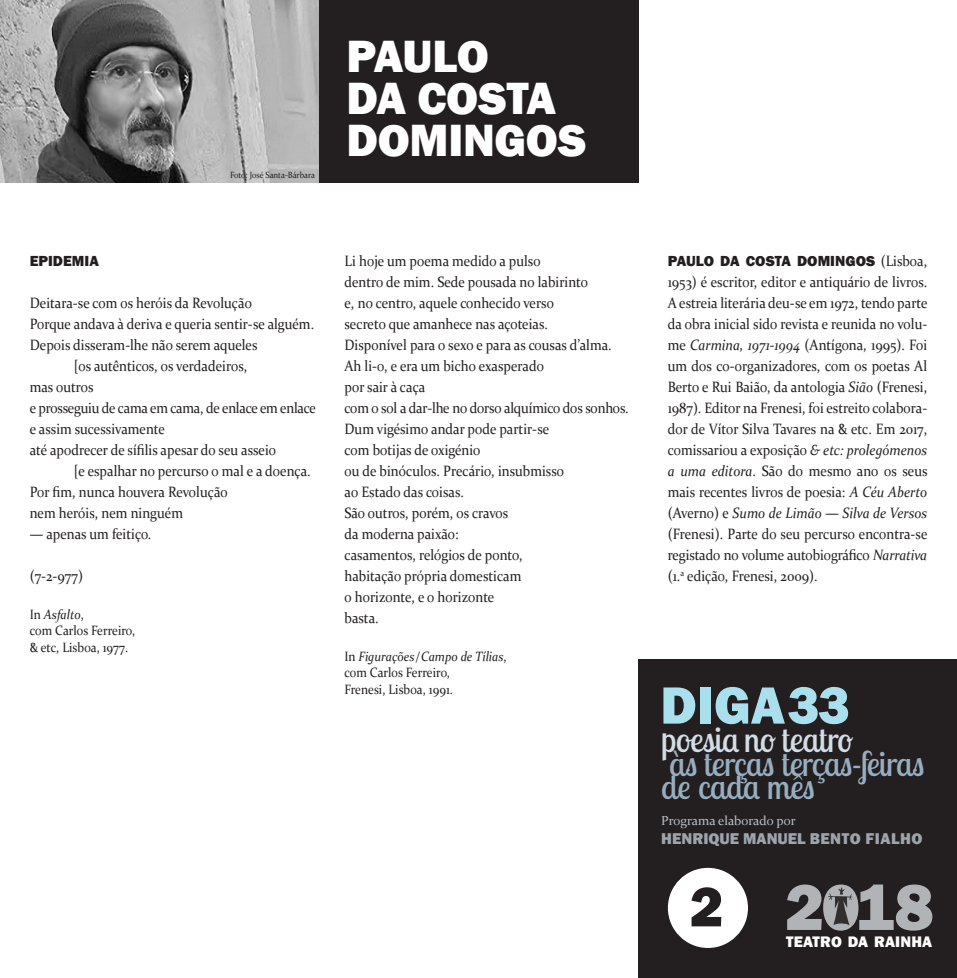
<style>
.page{position:relative;width:957px;height:978px;background:#fff}
.page>*{position:absolute;margin:0;border:0;box-sizing:border-box;transform-origin:0 0}
.t1{font:800 67.05px "Franklin Gothic";color:#b2b3b7}
.t2{font:800 57.75px "Franklin Gothic";color:#231f20}
.t3{font:800 54.15px "Franklin Gothic";color:#aadfee}
.t4{font:800 46.5px "Franklin Gothic";letter-spacing:-.005em;color:#fff}
.t5{font:34.8px "Lobster Two";letter-spacing:-.015em;color:#d3dde6}
.t6{font:34.05px "Lobster Two";letter-spacing:-.015em;color:#97aec1}
.t7{font:800 16.05px "Franklin Gothic";color:#9da5ac}
.t8{font:800 15.75px "Franklin Gothic";letter-spacing:.01em;color:#fff}
.t9{font:15px/21px "Constantia";color:#231f20;text-align:justify;scale:.9 1}
.t10{font:15px "Constantia";letter-spacing:-.02em;color:#231f20;scale:.9 1}
.t11{font:800 15px "Franklin Gothic";color:#231f20}
.t12{font:13.5px "Constantia";color:#231f20;scale:.9 1}
.t13{font:italic 13.5px "Constantia";color:#231f20;scale:.9 1}
.t14{font:13.05px "Constantia";color:#b9bec4}
.t15{font:9px "Constantia";color:#231f20;scale:.9 1}
.s1{font-style:normal}
.s2{font-family:"Franklin Gothic";font-weight:800}
.s3{font-style:italic}
</style>
<div class="page">
<div style="left:319px;top:0;width:319px;height:183px;background:#231f20"></div>
<img style="left:0;top:0;width:319px;height:183px">
<div style="left:638px;top:659px;width:319px;height:319px;background:#231f20"></div>
<svg style="left:829px;top:888px;width:22px;height:37px"></svg>
<div style="left:668px;top:868px;width:80px;height:80px;background:#fff;border-radius:50%"></div>
<p class="t15" style="left:230px;top:169px;width:96px">Foto: José Santa-Bárbara</p>
<p class="t4" style="left:347px;top:27px;width:144px">PAULO</p>
<p class="t4" style="left:347px;top:69px;width:211px">DA COSTA</p>
<p class="t4" style="left:347px;top:111px;width:241px">DOMINGOS</p>
<p class="t11" style="left:30px;top:252px;width:71px">EPIDEMIA</p>
<p class="t9" style="left:30px;top:292px;width:248px">Deitara-se com os heróis da Revolução</p>
<p class="t9" style="left:30px;top:313px;width:317px">Porque andava à deriva e queria sentir-se alguém.</p>
<p class="t9" style="left:30px;top:334px;width:255px">Depois disseram-lhe não serem aqueles</p>
<p class="t9" style="left:74px;top:355px;width:194px">[os autênticos, os verdadeiros,</p>
<p class="t9" style="left:30px;top:376px;width:73px">mas outros</p>
<p class="t10" style="left:30px;top:398px;width:319px">e prosseguiu de cama em cama, de enlace em enlace</p>
<p class="t9" style="left:30px;top:418px;width:152px">e assim sucessivamente</p>
<p class="t9" style="left:30px;top:439px;width:275px">até apodrecer de sífilis apesar do seu asseio</p>
<p class="t9" style="left:74px;top:460px;width:265px">[e espalhar no percurso o mal e a doença.</p>
<p class="t9" style="left:30px;top:481px;width:221px">Por fim, nunca houvera Revolução</p>
<p class="t9" style="left:30px;top:502px;width:172px">nem heróis, nem ninguém</p>
<p class="t9" style="left:30px;top:523px;width:137px">— apenas um feitiço.</p>
<p class="t9" style="left:30px;top:565px;width:61px">(7-2-977)</p>
<p class="t13" style="left:30px;top:605px;width:62px"><span class="s1">In</span> Asfalto<span class="s1">,</span></p>
<p class="t12" style="left:30px;top:622px;width:119px">com Carlos Ferreiro,</p>
<p class="t12" style="left:30px;top:638px;width:111px">&amp; etc, Lisboa, 1977.</p>
<p class="t9" style="left:344px;top:250px;width:219px">Li hoje um poema medido a pulso</p>
<p class="t9" style="left:344px;top:271px;width:272px">dentro de mim. Sede pousada no labirinto</p>
<p class="t9" style="left:344px;top:292px;width:234px">e, no centro, aquele conhecido verso</p>
<p class="t9" style="left:344px;top:313px;width:227px">secreto que amanhece nas açoteias.</p>
<p class="t9" style="left:344px;top:334px;width:298px">Disponível para o sexo e para as cousas d’alma.</p>
<p class="t9" style="left:344px;top:355px;width:223px">Ah li-o, e era um bicho exasperado</p>
<p class="t9" style="left:344px;top:376px;width:91px">por sair à caça</p>
<p class="t9" style="left:344px;top:397px;width:317px">com o sol a dar-lhe no dorso alquímico dos sonhos.</p>
<p class="t9" style="left:344px;top:418px;width:229px">Dum vigésimo andar pode partir-se</p>
<p class="t9" style="left:344px;top:439px;width:153px">com botijas de oxigénio</p>
<p class="t9" style="left:344px;top:460px;width:246px">ou de binóculos. Precário, insubmisso</p>
<p class="t9" style="left:344px;top:481px;width:134px">ao Estado das coisas.</p>
<p class="t9" style="left:344px;top:502px;width:183px">São outros, porém, os cravos</p>
<p class="t9" style="left:344px;top:523px;width:128px">da moderna paixão:</p>
<p class="t9" style="left:344px;top:544px;width:199px">casamentos, relógios de ponto,</p>
<p class="t9" style="left:344px;top:565px;width:198px">habitação própria domesticam</p>
<p class="t9" style="left:344px;top:586px;width:168px">o horizonte, e o horizonte</p>
<p class="t9" style="left:344px;top:607px;width:39px">basta.</p>
<p class="t13" style="left:344px;top:647px;width:182px"><span class="s1">In</span> Figurações / Campo de Tílias<span class="s1">,</span></p>
<p class="t12" style="left:344px;top:664px;width:119px">com Carlos Ferreiro,</p>
<p class="t12" style="left:344px;top:680px;width:122px">Frenesi, Lisboa, 1991.</p>
<p class="t9" style="left:668px;top:250px;width:290px"><span class="s2">PAULO DA COSTA DOMINGOS</span> (Lisboa, 1953) é escritor, editor e antiquário de livros.<br>A estreia literária deu-se em 1972, tendo parte da obra inicial sido revista e reunida no volu&shy;me <span class="s3">Carmina, 1971-1994</span> (Antígona, 1995). Foi um dos co-organizadores, com os poetas Al Berto e Rui Baião, da antologia <span class="s3">Sião</span> (Frenesi, 1987). Editor na Frenesi, foi estreito colabora&shy;dor de Vítor Silva Tavares na &amp; etc. Em 2017, comissariou a exposição <span class="s3">&amp; etc: prolegómenos a uma editora</span>. São do mesmo ano os seus mais recentes livros de poesia: <span class="s3">A Céu Aberto </span>(Averno) e <span class="s3">Sumo de Limão — Silva de Versos </span>(Frenesi). Parte do seu percurso encontra-se registado no volume autobiográfico <span class="s3">Narrativa </span>(1.<sup>a</sup> edição, Frenesi, 2009).</p>
<p class="t3" style="left:660px;top:670px;width:191px">DIGA33</p>
<p class="t5" style="left:661px;top:717px;width:193px">poesia no teatro</p>
<p class="t6" style="left:669px;top:742px;width:257px">às terças terças-feiras</p>
<p class="t6" style="left:661px;top:765px;width:155px">de cada mês</p>
<p class="t14" style="left:661px;top:812px;width:136px">Programa elaborado por</p>
<p class="t7" style="left:661px;top:828px;width:263px">HENRIQUE MANUEL BENTO FIALHO</p>
<p class="t2" style="left:690px;top:870px;width:35px">2</p>
<p class="t1" style="left:785px;top:864px;width:150px">2018</p>
<p class="t8" style="left:786px;top:932px;width:148px">TEATRO DA RAINHA</p>
</div>
